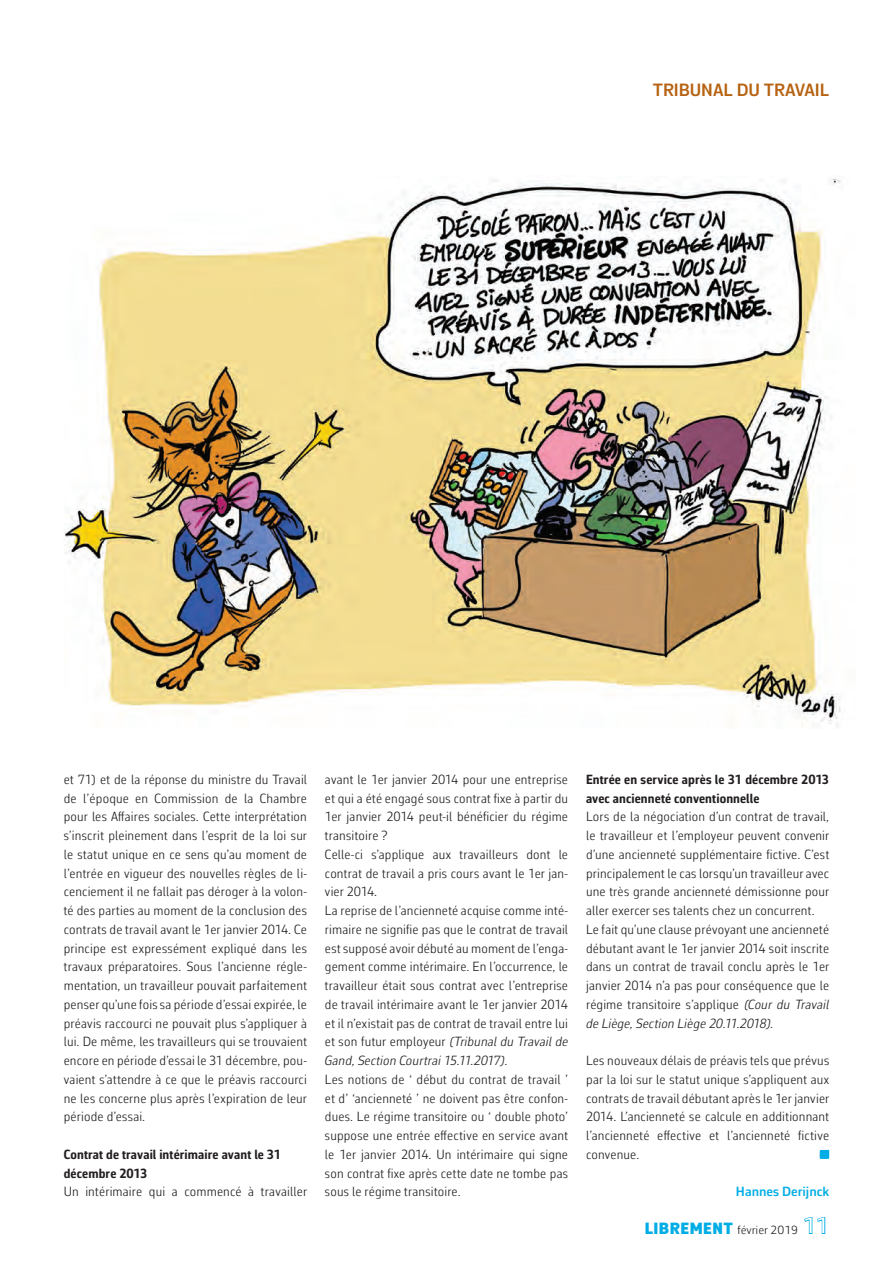
<style>
.page{position:relative;width:893px;height:1263px;background:#fff}
.page>*{position:absolute;margin:0;border:0;box-sizing:border-box;transform-origin:0 0}
.t1{font:600 18px "Corbeau Pro";color:#b66211}
.t2{font:300 13.5px/18.8px "Corbeau Con Pro";letter-spacing:.015em;color:#231f20;text-align:justify}
.t3{font:700 13.5px/18.8px "Corbeau Con Pro";letter-spacing:.01em;color:#231f20}
.t4{font:600 13.5px "Corbeau Pro";color:#00ade5}
.t5{font:300 12px "Corbeau Pro";color:#231f20}
.s1{font-style:italic}
.s2{font-weight:900;font-size:16.5px;color:#00ade5}
.s3{font-weight:400;font-size:22.5px;color:#fff}
</style>
<div class="page">
<svg style="left:804px;top:1217px;width:22px;height:17px"></svg>
<svg style="left:820px;top:1150px;width:9px;height:9px"></svg>
<img style="left:64px;top:178px;width:777px;height:550px">
<h1 class="t1" style="left:653px;top:78px;width:178px">TRIBUNAL DU TRAVAIL</h1>
<p class="t2" style="left:64px;top:770px;width:245px">et 71) et de la réponse du ministre du Travail de l’époque en Commission de la Chambre pour les Affaires sociales. Cette interprétation s’inscrit pleinement dans l’esprit de la loi sur le statut unique en ce sens qu’au moment de l’entrée en vigueur des nouvelles règles de li&shy;cenciement il ne fallait pas déroger à la volon&shy;té des parties au moment de la conclusion des contrats de travail avant le 1er janvier 2014. Ce principe est expressément expliqué dans les travaux préparatoires. Sous l’ancienne régle&shy;mentation, un travailleur pouvait parfaitement penser qu’une fois sa période d’essai expirée, le préavis raccourci ne pouvait plus s’appliquer à lui. De même, les travailleurs qui se trouvaient encore en période d’essai le 31 décembre, pou&shy;vaient s’attendre à ce que le préavis raccourci ne les concerne plus après l’expiration de leur période d’essai.</p>
<p class="t3" style="left:64px;top:1145px;width:219px">Contrat de travail intérimaire avant le 31 décembre 2013</p>
<p class="t2" style="left:64px;top:1182px;width:245px">Un intérimaire qui a commencé à travailler</p>
<p class="t2" style="left:325px;top:770px;width:245px;text-align:left">avant le 1er janvier 2014 pour une entreprise et qui a été engagé sous contrat fixe à partir du 1er janvier 2014 peut-il bénéficier du régime transitoire ?<br>Celle-ci s’applique aux travailleurs dont le contrat de travail a pris cours avant le 1er jan&shy;vier 2014.<br>La reprise de l’ancienneté acquise comme inté&shy;rimaire ne signifie pas que le contrat de travail est supposé avoir débuté au moment de l’enga&shy;gement comme intérimaire. En l’occurrence, le travailleur était sous contrat avec l’entreprise de travail intérimaire avant le 1er janvier 2014 et il n’existait pas de contrat de travail entre lui et son futur employeur <span class="s1">(Tribunal du Travail de Gand, Section Courtrai 15.11.2017)</span>.<br>Les notions de ‘ début du contrat de travail ’ et d’ ‘ancienneté ’ ne doivent pas être confon&shy;dues. Le régime transitoire ou ‘ double photo’ suppose une entrée effective en service avant le 1er janvier 2014. Un intérimaire qui signe son contrat fixe après cette date ne tombe pas sous le régime transitoire.</p>
<p class="t3" style="left:586px;top:770px;width:245px">Entrée en service après le 31 décembre 2013 avec ancienneté conventionnelle</p>
<p class="t2" style="left:586px;top:807px;width:245px;text-align:left">Lors de la négociation d’un contrat de travail, le travailleur et l’employeur peuvent convenir d’une ancienneté supplémentaire fictive. C’est principalement le cas lorsqu’un travailleur avec une très grande ancienneté démissionne pour aller exercer ses talents chez un concurrent.<br>Le fait qu’une clause prévoyant une ancienneté débutant avant le 1er janvier 2014 soit inscrite dans un contrat de travail conclu après le 1er janvier 2014 n’a pas pour conséquence que le régime transitoire s’applique <span class="s1">(Cour du Travail de Liège, Section Liège 20.11.2018)</span>.</p>
<p class="t2" style="left:586px;top:1051px;width:245px">Les nouveaux délais de préavis tels que prévus par la loi sur le statut unique s’appliquent aux contrats de travail débutant après le 1er janvier 2014. L’ancienneté se calcule en additionnant l’ancienneté effective et l’ancienneté fictive convenue.</p>
<p class="t4" style="left:736px;top:1183px;width:95px">Hannes Derijnck</p>
<p class="t5" style="left:645px;top:1222px;width:186px"><span class="s2">LIBREMENT</span> février 2019 <span class="s3">11</span></p>
</div>
